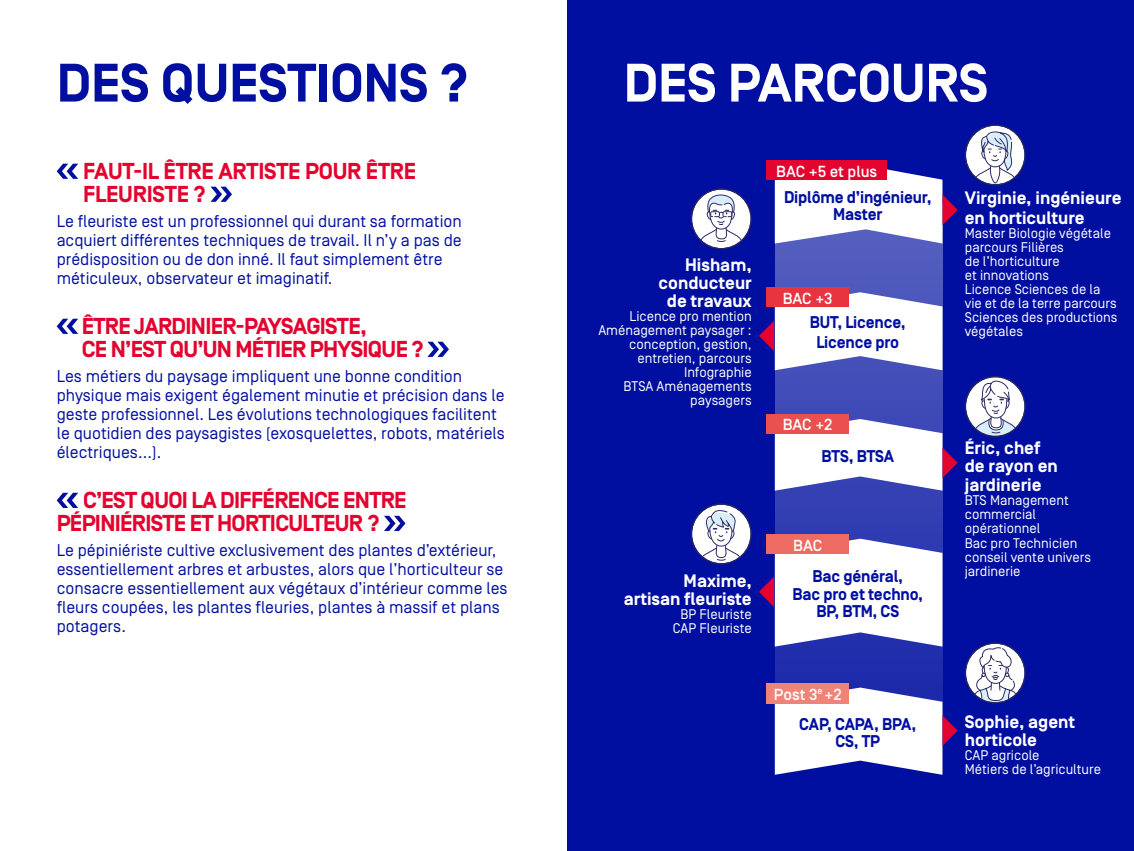
<style>
.page{position:relative;width:1134px;height:851px;background:#fff}
.page>*{position:absolute;margin:0;border:0;box-sizing:border-box;transform-origin:0 0}
.t1{font:700 54px "Simplon Norm";color:#000fa0}
.t2{font:700 54px "Simplon Norm";color:#fff}
.t3{font:700 23px/23px "Simplon Norm";letter-spacing:-.03em;color:#e4032f}
.t4{font:700 23px/23px "Simplon Norm";letter-spacing:-.01em;color:#e4032f}
.t5{font:700 18px/18px "Simplon Norm";color:#fff}
.t6{font:17px/19px "Simplon Norm";color:#000fa0}
.t7{font:700 17px/17px "Simplon Norm";letter-spacing:-.01em;color:#000fa0;text-align:center;scale:.96 1}
.t8{font:500 16px "Simplon Norm";color:#fff}
.t9{font:14px/14px "Simplon Norm";color:#fff}
</style>
<div class="page">
<div style="left:567px;top:0;width:567px;height:850px;background:#000fa0"></div>
<svg style="left:57px;top:164px;width:21px;height:15px"></svg>
<svg style="left:210px;top:187px;width:22px;height:15px"></svg>
<svg style="left:57px;top:318px;width:21px;height:16px"></svg>
<svg style="left:427px;top:341px;width:22px;height:16px"></svg>
<svg style="left:57px;top:492px;width:21px;height:16px"></svg>
<svg style="left:384px;top:515px;width:21px;height:16px"></svg>
<svg style="left:775px;top:243px;width:167px;height:444px;background:#3945b5"></svg>
<div style="left:766px;top:160px;width:121px;height:20px;background:#e4032f"></div>
<div style="left:766px;top:287px;width:83px;height:20px;background:#e7343e"></div>
<div style="left:766px;top:414px;width:83px;height:20px;background:#ea504f"></div>
<div style="left:766px;top:534px;width:83px;height:20px;background:#ed6b62"></div>
<div style="left:766px;top:683px;width:83px;height:20px;background:#f08377"></div>
<svg style="left:759px;top:292px;width:183px;height:78px;background:#d3c3dc"></svg>
<svg style="left:759px;top:538px;width:183px;height:108px;background:#d9cfe4"></svg>
<svg style="left:775px;top:169px;width:183px;height:74px"></svg>
<svg style="left:775px;top:419px;width:183px;height:71px;background:#d3c3dc"></svg>
<svg style="left:775px;top:687px;width:183px;height:87px"></svg>
<div style="left:966px;top:377px;width:58px;height:58px;background:#fff;border-radius:29px"></div>
<svg style="left:972px;top:377px;width:52px;height:58px"></svg>
<div style="left:965px;top:376px;width:61px;height:61px;border:1px solid #28295b;border-radius:50%"></div>
<div style="left:966px;top:643px;width:58px;height:59px;background:#fff;border-radius:29px"></div>
<svg style="left:966px;top:644px;width:53px;height:58px"></svg>
<div style="left:965px;top:642px;width:61px;height:61px;border:1px solid #28295b;border-radius:50%"></div>
<div style="left:966px;top:126px;width:58px;height:58px;background:#fff;border-radius:29px"></div>
<svg style="left:966px;top:131px;width:53px;height:53px"></svg>
<div style="left:965px;top:124px;width:61px;height:61px;border:1px solid #28295b;border-radius:50%"></div>
<svg style="left:692px;top:504px;width:58px;height:59px"></svg>
<svg style="left:697px;top:510px;width:53px;height:53px;background:#c6c9e0"></svg>
<div style="left:691px;top:503px;width:61px;height:61px;border:1px solid #28295b;border-radius:50%"></div>
<svg style="left:692px;top:190px;width:58px;height:58px"></svg>
<div style="left:691px;top:188px;width:61px;height:61px;border:1px solid #28295b;border-radius:50%"></div>
<h1 class="t1" style="left:57px;top:54px;width:414px">DES QUESTIONS ?</h1>
<h1 class="t2" style="left:624px;top:54px;width:366px">DES PARCOURS</h1>
<h2 class="t4" style="left:83px;top:161px;width:335px">FAUT-IL ÊTRE ARTISTE POUR ÊTRE<br>FLEURISTE ?</h2>
<p class="t6" style="left:57px;top:211px;width:407px">Le fleuriste est un professionnel qui durant sa formation acquiert différentes techniques de travail. Il n’y a pas de prédisposition ou de don inné. Il faut simplement être méticuleux, observateur et imaginatif.</p>
<h2 class="t3" style="left:82px;top:315px;width:344px">ÊTRE JARDINIER-PAYSAGISTE,<br>CE N’EST QU’UN MÉTIER PHYSIQUE ?</h2>
<p class="t6" style="left:57px;top:366px;width:450px">Les métiers du paysage impliquent une bonne condition physique mais exigent également minutie et précision dans le geste professionnel. Les évolutions technologiques facilitent le quotidien des paysagistes (exosquelettes, robots, matériels électriques...).</p>
<h2 class="t3" style="left:57px;top:489px;width:351px;text-indent:26px">C’EST QUOI LA DIFFÉRENCE ENTRE<br>PÉPINIÉRISTE ET HORTICULTEUR ?</h2>
<p class="t6" style="left:57px;top:540px;width:452px">Le pépiniériste cultive exclusivement des plantes d’extérieur, essentiellement arbres et arbustes, alors que l’horticulteur se consacre essentiellement aux végétaux d’intérieur comme les fleurs coupées, les plantes fleuries, plantes à massif et plans potagers.</p>
<p class="t5" style="left:659px;top:257px;width:95px;text-align:right">Hisham, conducteur de travaux</p>
<p class="t9" style="left:598px;top:309px;width:155px;text-align:right">Licence pro mention<br>Aménagement paysager : conception, gestion, entretien, parcours<br>Infographie<br>BTSA Aménagements paysagers</p>
<p class="t8" style="left:776px;top:163px;width:103px">BAC +5 et plus</p>
<p class="t7" style="left:784px;top:189px;width:155px">Diplôme d’ingénieur,<br>Master</p>
<p class="t8" style="left:783px;top:289px;width:51px">BAC +3</p>
<p class="t7" style="left:810px;top:313px;width:101px;line-height:20.4px">BUT, Licence,<br>Licence pro</p>
<p class="t8" style="left:783px;top:416px;width:51px">BAC +2</p>
<p class="t7" style="left:821px;top:448px;width:77px">BTS, BTSA</p>
<p class="t5" style="left:624px;top:572px;width:129px;text-align:right">Maxime, artisan fleuriste</p>
<p class="t9" style="left:673px;top:607px;width:80px;text-align:center">BP Fleuriste<br>CAP Fleuriste</p>
<p class="t8" style="left:793px;top:536px;width:31px">BAC</p>
<p class="t7" style="left:792px;top:569px;width:137px">Bac général,<br>Bac pro et techno,<br>BP, BTM, CS</p>
<p class="t8" style="left:774px;top:685px;width:69px">Post 3<sup>e</sup> +2</p>
<p class="t7" style="left:799px;top:716px;width:123px">CAP, CAPA, BPA,<br>CS, TP</p>
<p class="t5" style="left:965px;top:189px;width:158px;line-height:19.2px">Virginie, ingénieure en horticulture</p>
<p class="t9" style="left:965px;top:226px;width:154px">Master Biologie végétale parcours Filières<br>de l’horticulture<br>et innovations<br>Licence Sciences de la vie et de la terre parcours<br>Sciences des productions végétales</p>
<p class="t5" style="left:965px;top:439px;width:95px;line-height:18.6px">Éric, chef de rayon en jardinerie</p>
<p class="t9" style="left:965px;top:494px;width:128px">BTS Management commercial opérationnel<br>Bac pro Technicien conseil vente univers jardinerie</p>
<p class="t5" style="left:965px;top:713px;width:112px">Sophie, agent horticole</p>
<p class="t9" style="left:965px;top:748px;width:138px">CAP agricole<br>Métiers de l’agriculture</p>
</div>
